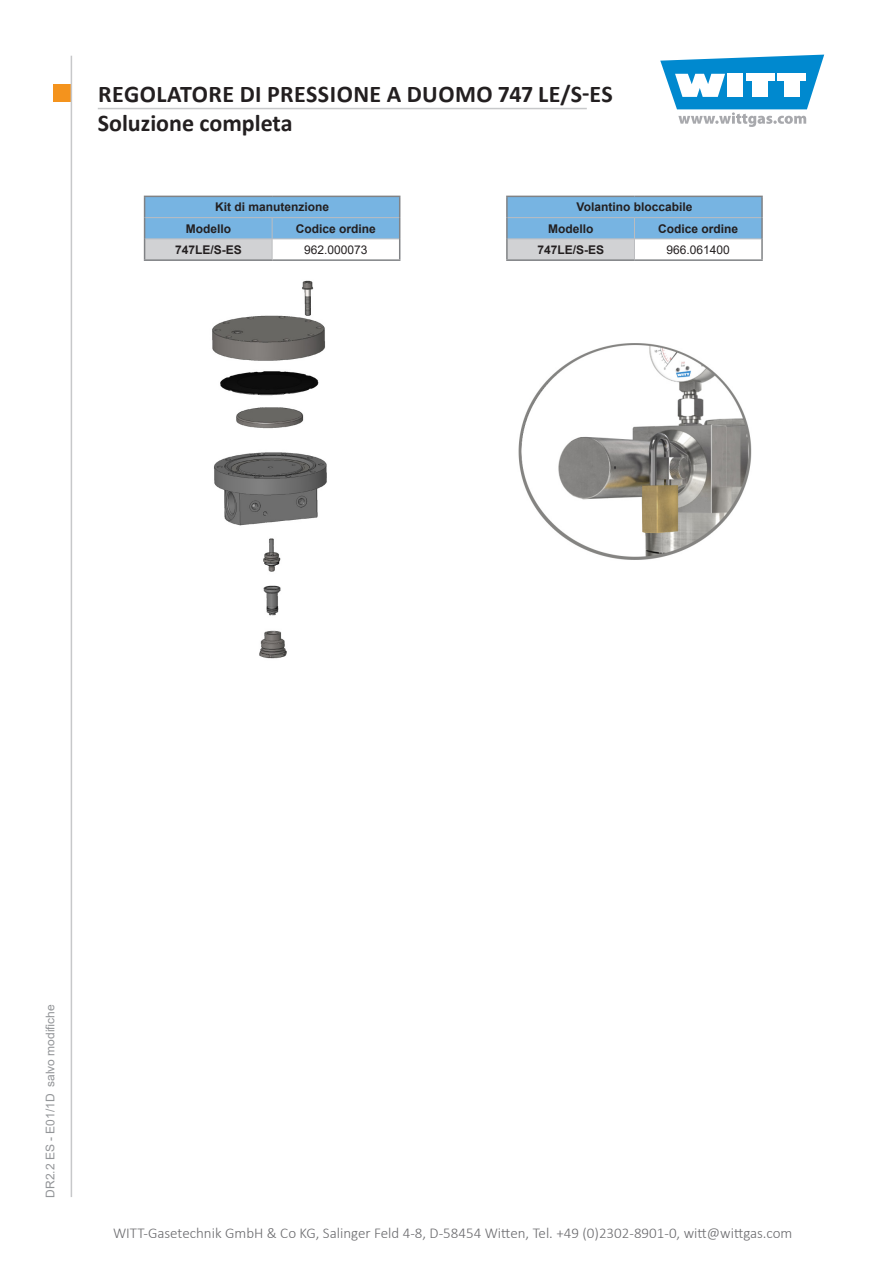
<style>
.page{position:relative;width:893px;height:1263px;background:#fff}
.page>*{position:absolute;margin:0;border:0;box-sizing:border-box;transform-origin:0 0}
.t1{font:700 24px/28.8px "Calibri";letter-spacing:.01em;color:#231f20}
.t2{font:300 15px "Calibri";color:#6b6b6e}
.t3{font:700 12px/21.3px "Arial";color:#231f20}
.t4{font:12px "Arial";color:#939598}
.t5{font:12px "Arial";color:#231f20}
</style>
<div class="page">
<div style="left:53px;top:85px;width:17px;height:17px;background:#f4931d"></div>
<svg style="left:660px;top:55px;width:164px;height:72px"></svg>
<hr style="left:71px;top:56px;width:1px;height:1141px;background:#c7c8ca">
<hr style="left:98px;top:108px;width:489px;height:1px;background:#c7c8ca">
<hr style="left:144px;top:259px;width:128px;height:2px;background:#808285">
<hr style="left:272px;top:259px;width:128px;height:2px;background:#808285">
<svg style="left:144px;top:196px;width:256px;height:63px;background:#9cc2df"></svg>
<img style="left:212px;top:280px;width:115px;height:379px">
<hr style="left:506px;top:196px;width:128px;height:1px;background:#808285">
<hr style="left:506px;top:197px;width:2px;height:21px;background:#808285">
<hr style="left:634px;top:196px;width:129px;height:1px;background:#808285">
<hr style="left:761px;top:197px;width:2px;height:21px;background:#808285">
<hr style="left:506px;top:218px;width:2px;height:21px;background:#808285">
<hr style="left:761px;top:218px;width:2px;height:21px;background:#808285">
<hr style="left:506px;top:239px;width:2px;height:20px;background:#808285">
<hr style="left:761px;top:239px;width:2px;height:20px;background:#808285">
<hr style="left:506px;top:259px;width:128px;height:2px;background:#808285">
<hr style="left:634px;top:259px;width:129px;height:2px;background:#808285">
<svg style="left:507px;top:196px;width:255px;height:63px"></svg>
<img style="left:518px;top:343px;width:234px;height:217px">
<h1 class="t1" style="left:98px;top:79px;width:516px">REGOLATORE DI PRESSIONE A DUOMO 747 LE/S-ES<br>Soluzione completa</h1>
<p class="t3" style="left:186px;top:197px;width:145px;text-indent:29px">Kit di manutenzione<br>Modello</p>
<p class="t3" style="left:296px;top:218px;width:82px">Codice ordine</p>
<p class="t3" style="left:548px;top:197px;width:146px;text-indent:29px">Volantino bloccabile<br>Modello</p>
<p class="t3" style="left:658px;top:218px;width:82px">Codice ordine</p>
<p class="t3" style="left:175px;top:239px;width:68px">747LE/S-ES</p>
<p class="t5" style="left:304px;top:241px;width:65px">962.000073</p>
<p class="t3" style="left:537px;top:239px;width:68px">747LE/S-ES</p>
<p class="t5" style="left:666px;top:241px;width:65px">966.061400</p>
<p class="t4" style="left:42px;top:1197px;width:195px;rotate:-90deg">DR2.2 ES - E01/1D salvo modifiche</p>
<p class="t2" style="left:113px;top:1224px;width:681px">WITT-Gasetechnik GmbH &amp; Co KG, Salinger Feld 4-8, D-58454 Witten, Tel. +49 (0)2302-8901-0, witt@wittgas.com</p>
</div>
